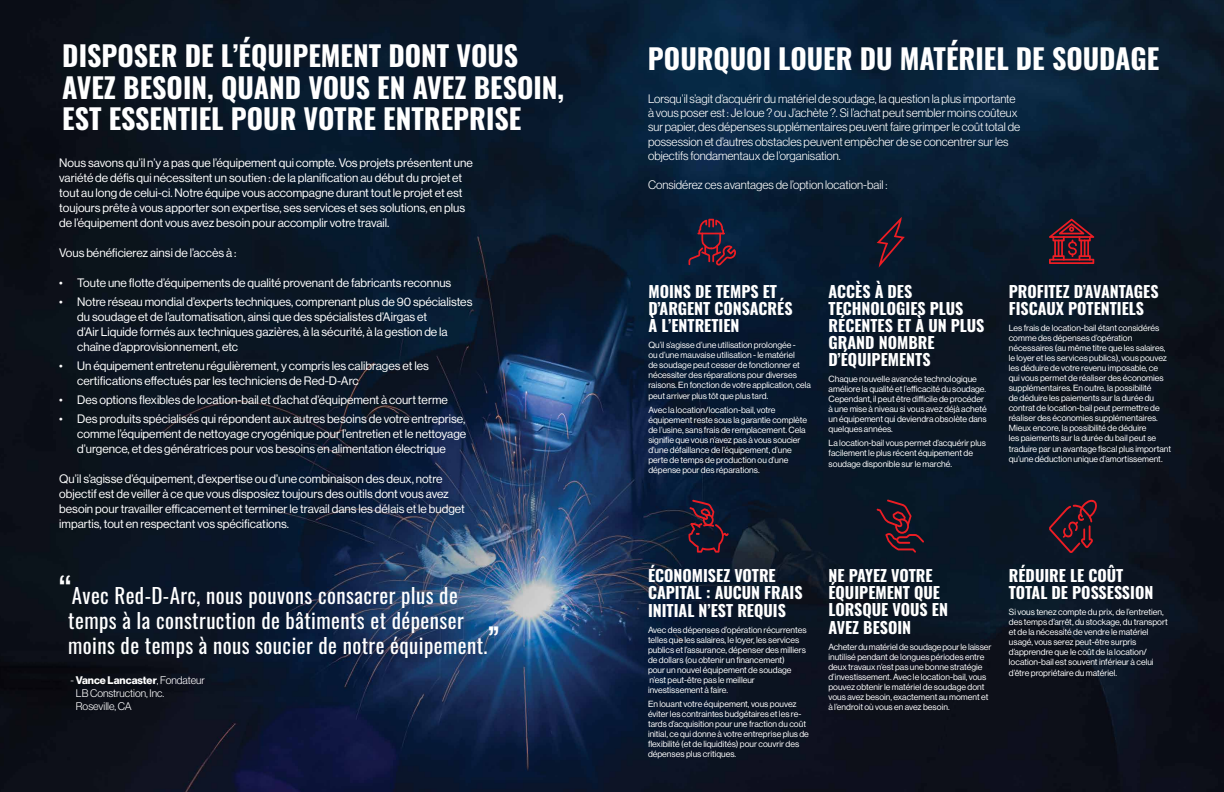
<style>
.page{position:relative;width:1224px;height:792px;background:#fff}
.page>*{position:absolute;margin:0;border:0;box-sizing:border-box;transform-origin:0 0}
.t1{font:28px/31.5px "Oswald";color:#fff}
.t2{font:21px/25.2px "Oswald";letter-spacing:.02em;color:#fff}
.t3{font:16px/17.1px "Oswald";color:#fff}
.t4{font:12px/15px "N Haas Grotesk DS Std 55 Rg";color:#fff}
.t5{font:12px/14.4px "N Haas Grotesk DS Std 45 Lt";color:#fff}
.t6{font:10.8px/13px "N Haas Grotesk DS Std 45 Lt";color:#fff}
.t7{font:10.8px "N Haas Grotesk DS Pro 75 Bd";color:#fff}
.t8{font:8.8px/10px "N Haas Grotesk DS Std 55 Rg";color:#fff}
.s1{font-size:34px}
.s2{font-family:"N Haas Grotesk DS Std 45 Lt"}
</style>
<div class="page">
<img style="left:0;top:0;width:1224px;height:792px">
<svg style="left:877px;top:217px;width:28px;height:51px"></svg>
<svg style="left:689px;top:219px;width:47px;height:47px"></svg>
<svg style="left:1049px;top:219px;width:45px;height:45px"></svg>
<svg style="left:689px;top:500px;width:40px;height:53px"></svg>
<svg style="left:877px;top:499px;width:47px;height:54px"></svg>
<svg style="left:1049px;top:499px;width:48px;height:54px"></svg>
<h1 class="t1" style="left:62px;top:38px;width:504px">DISPOSER DE L’ÉQUIPEMENT DONT VOUS<br>AVEZ BESOIN, QUAND VOUS EN AVEZ BESOIN,<br>EST ESSENTIEL POUR VOTRE ENTREPRISE</h1>
<p class="t4" style="left:59px;top:155px;width:415px">Nous savons qu’il n’y a pas que l’équipement qui compte. Vos projets présentent une variété de défis qui nécessitent un soutien : de la planification au début du projet et tout au long de celui-ci. Notre équipe vous accompagne durant tout le projet et est toujours prête à vous apporter son expertise, ses services et ses solutions, en plus de l’équipement dont vous avez besoin pour accomplir votre travail.</p>
<h3 class="t4" style="left:59px;top:245px;width:179px">Vous bénéficierez ainsi de l’accès à :</h3>
<h3 class="t4" style="left:59px;top:275px;width:394px">• Toute une flotte d’équipements de qualité provenant de fabricants reconnus</h3>
<p class="t4" style="left:77px;top:294px;width:397px;text-indent:-18px">• Notre réseau mondial d’experts techniques, comprenant plus de 90 spécialistes du soudage et de l’automatisation, ainsi que des spécialistes d’Airgas et<br>d’Air Liquide formés aux techniques gazières, à la sécurité, à la gestion de la chaîne d’approvisionnement, etc</p>
<h3 class="t4" style="left:77px;top:358px;width:353px;text-indent:-18px">• Un équipement entretenu régulièrement, y compris les calibrages et les certifications effectués par les techniciens de Red-D-Arc</h3>
<h3 class="t4" style="left:59px;top:392px;width:390px">• Des options flexibles de location-bail et d’achat d’équipement à court terme</h3>
<p class="t4" style="left:77px;top:411px;width:391px;text-align:justify;text-indent:-18px">• Des produits spécialisés qui répondent aux autres besoins de votre entreprise, comme l’équipement de nettoyage cryogénique pour l’entretien et le nettoyage d’urgence, et des génératrices pour vos besoins en alimentation électrique</p>
<p class="t4" style="left:59px;top:471px;width:407px">Qu’il s’agisse d’équipement, d’expertise ou d’une combinaison des deux, notre objectif est de veiller à ce que vous disposiez toujours des outils dont vous avez besoin pour travailler efficacement et terminer le travail dans les délais et le budget impartis, tout en respectant vos spécifications.</p>
<h2 class="t2" style="left:68px;top:581px;width:432px;text-indent:-9px"><span class="s1">“</span>Avec Red-D-Arc, nous pouvons consacrer plus de temps à la construction de bâtiments et dépenser moins de temps à nous soucier de notre équipement.<span class="s1">”</span></h2>
<p class="t7" style="left:71px;top:674px;width:136px"><span class="s2">-</span> Vance Lancaster<span class="s2">, Fondateur</span></p>
<p class="t6" style="left:76px;top:687px;width:90px">LB Construction, Inc.<br>Roseville, CA</p>
<h1 class="t1" style="left:648px;top:40px;width:513px">POURQUOI LOUER DU MATÉRIEL DE SOUDAGE</h1>
<p class="t5" style="left:648px;top:91px;width:374px">Lorsqu’il s’agit d’acquérir du matériel de soudage, la question la plus importante à vous poser est : Je loue ? ou J’achète ?. Si l’achat peut sembler moins coûteux sur papier, des dépenses supplémentaires peuvent faire grimper le coût total de possession et d’autres obstacles peuvent empêcher de se concentrer sur les objectifs fondamentaux de l’organisation.</p>
<h3 class="t5" style="left:648px;top:178px;width:241px">Considérez ces avantages de l’option location-bail :</h3>
<h3 class="t3" style="left:648px;top:281px;width:146px">MOINS DE TEMPS ET<br>D’ARGENT CONSACRÉS<br>À L’ENTRETIEN</h3>
<p class="t8" style="left:648px;top:340px;width:164px">Qu’il s’agisse d’une utilisation prolongée -<br>ou d’une mauvaise utilisation - le matériel<br>de soudage peut cesser de fonctionner et nécessiter des réparations pour diverses raisons. En fonction de votre application, cela peut arriver plus tôt que plus tard.</p>
<p class="t8" style="left:648px;top:405px;width:160px">Avec la location/location-bail, votre équipement reste sous la garantie complète de l’usine, sans frais de remplacement. Cela signifie que vous n’avez pas à vous soucier d’une défaillance de l’équipement, d’une perte de temps de production ou d’une dépense pour des réparations.</p>
<h3 class="t3" style="left:829px;top:281px;width:157px">ACCÈS À DES<br>TECHNOLOGIES PLUS<br>RÉCENTES ET À UN PLUS<br>GRAND NOMBRE<br>D’ÉQUIPEMENTS</h3>
<p class="t8" style="left:829px;top:374px;width:160px">Chaque nouvelle avancée technologique améliore la qualité et l’efficacité du soudage.<br>Cependant, il peut être difficile de procéder à une mise à niveau si vous avez déjà acheté un équipement qui deviendra obsolète dans quelques années.</p>
<p class="t8" style="left:829px;top:438px;width:159px;line-height:10.3px">La location-bail vous permet d’acquérir plus facilement le plus récent équipement de soudage disponible sur le marché.</p>
<h3 class="t3" style="left:1009px;top:281px;width:151px;line-height:17.5px">PROFITEZ D’AVANTAGES<br>FISCAUX POTENTIELS</h3>
<p class="t8" style="left:1009px;top:323px;width:164px">Les frais de location-bail étant considérés comme des dépenses d’opération nécessaires (au même titre que les salaires, le loyer et les services publics), vous pouvez les déduire de votre revenu imposable, ce qui vous permet de réaliser des économies supplémentaires. En outre, la possibilité<br>de déduire les paiements sur la durée du contrat de location-bail peut permettre de réaliser des économies supplémentaires.<br>Mieux encore, la possibilité de déduire<br>les paiements sur la durée du bail peut se traduire par un avantage fiscal plus important qu’une déduction unique d’amortissement.</p>
<h3 class="t3" style="left:648px;top:566px;width:156px">ÉCONOMISEZ VOTRE<br>CAPITAL : AUCUN FRAIS<br>INITIAL N’EST REQUIS</h3>
<p class="t8" style="left:648px;top:625px;width:160px">Avec des dépenses d’opération récurrentes telles que les salaires, le loyer, les services publics et l’assurance, dépenser des milliers de dollars (ou obtenir un financement)<br>pour un nouvel équipement de soudage n’est peut-être pas le meilleur investissement à faire.</p>
<p class="t8" style="left:648px;top:699px;width:162px">En louant votre équipement, vous pouvez éviter les contraintes budgétaires et les re&shy;tards d’acquisition pour une fraction du coût initial, ce qui donne à votre entreprise plus de flexibilité (et de liquidités) pour couvrir des dépenses plus critiques.</p>
<h3 class="t3" style="left:828px;top:566px;width:121px">NE PAYEZ VOTRE<br>ÉQUIPEMENT QUE<br>LORSQUE VOUS EN<br>AVEZ BESOIN</h3>
<p class="t8" style="left:828px;top:642px;width:164px">Acheter du matériel de soudage pour le laisser inutilisé pendant de longues périodes entre deux travaux n’est pas une bonne stratégie d’investissement. Avec le location-bail, vous pouvez obtenir le matériel de soudage dont vous avez besoin, exactement au moment et à l’endroit où vous en avez besoin.</p>
<h3 class="t3" style="left:1009px;top:566px;width:146px">RÉDUIRE LE COÛT<br>TOTAL DE POSSESSION</h3>
<p class="t8" style="left:1009px;top:607px;width:160px">Si vous tenez compte du prix, de l’entretien, des temps d’arrêt, du stockage, du transport et de la nécessité de vendre le matériel usagé, vous serez peut-être surpris d’apprendre que le coût de la location/ location-bail est souvent inférieur à celui d’être propriétaire du matériel.</p>
</div>
